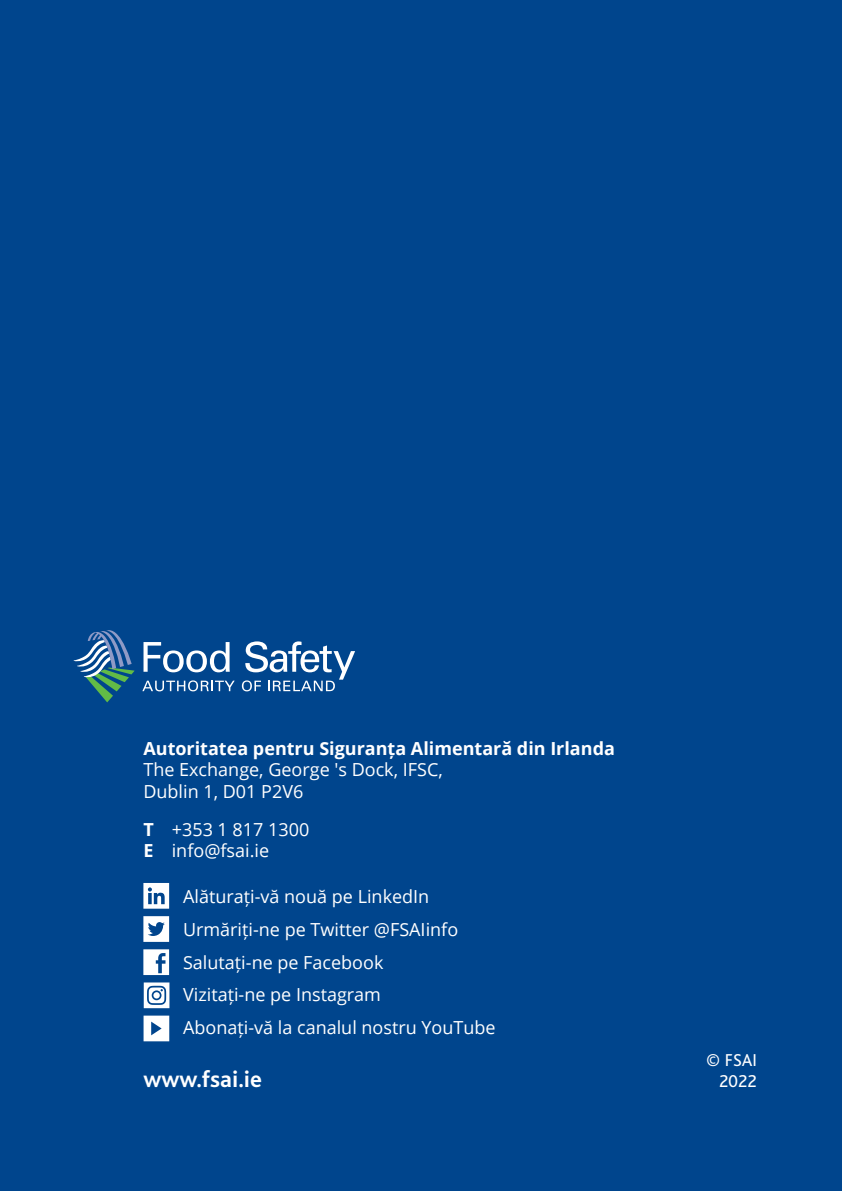
<style>
.page{position:relative;width:842px;height:1191px;background:#00458d}
.page>*{position:absolute;margin:0;border:0;box-sizing:border-box;transform-origin:0 0}
.t1{font:700 24px "Bliss";color:#fff}
.t2{font:18px "Open Sans";color:#fff}
.t3{font:700 18px "Open Sans";color:#fff}
.t4{font:18px/21.6px "Bliss";color:#fff;text-align:right}
.s1{font-weight:700}
</style>
<div class="page">
<svg style="left:144px;top:642px;width:86px;height:30px"></svg>
<svg style="left:142px;top:680px;width:93px;height:11px"></svg>
<svg style="left:242px;top:641px;width:113px;height:50px"></svg>
<svg style="left:74px;top:630px;width:61px;height:72px"></svg>
<svg style="left:143px;top:949px;width:26px;height:26px"></svg>
<svg style="left:144px;top:982px;width:25px;height:26px"></svg>
<svg style="left:144px;top:1015px;width:25px;height:26px"></svg>
<svg style="left:143px;top:916px;width:26px;height:26px"></svg>
<svg style="left:143px;top:883px;width:26px;height:25px"></svg>
<p class="t3" style="left:143px;top:735px;width:473px">Autoritatea pentru Siguranța Alimentară din Irlanda</p>
<p class="t2" style="left:143px;top:757px;width:301px">The Exchange, George 's Dock, IFSC,</p>
<p class="t2" style="left:143px;top:779px;width:161px">Dublin 1, D01 P2V6</p>
<p class="t2" style="left:143px;top:816px;width:167px"><span class="s1">T</span> +353 1 817 1300</p>
<p class="t2" style="left:143px;top:838px;width:127px"><span class="s1">E</span> info@fsai.ie</p>
<p class="t2" style="left:183px;top:884px;width:248px">Alăturați-vă nouă pe LinkedIn</p>
<p class="t2" style="left:183px;top:917px;width:277px">Urmăriți-ne pe Twitter @FSAIinfo</p>
<p class="t2" style="left:183px;top:949px;width:202px">Salutați-ne pe Facebook</p>
<p class="t2" style="left:183px;top:982px;width:199px">Vizitați-ne pe Instagram</p>
<p class="t2" style="left:183px;top:1015px;width:314px">Abonați-vă la canalul nostru YouTube</p>
<p class="t1" style="left:143px;top:1067px;width:120px">www.fsai.ie</p>
<p class="t4" style="left:706px;top:1049px;width:52px">© FSAI<br>2022</p>
</div>
